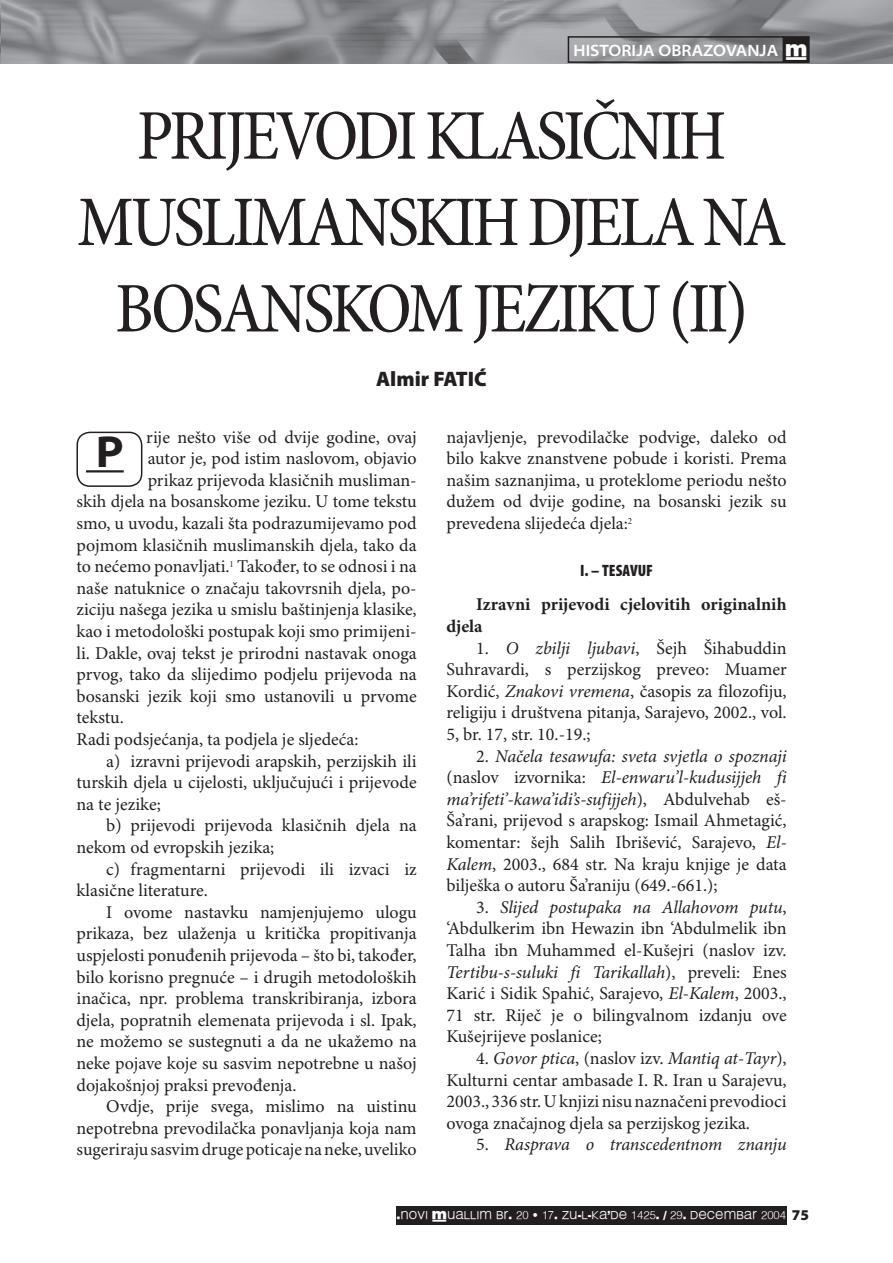
<style>
.page{position:relative;width:893px;height:1263px;background:#fff}
.page>*{position:absolute;margin:0;border:0;box-sizing:border-box;transform-origin:0 0}
.t1{font:condensed 72px/86.4px "Minion Pro";letter-spacing:-.05em;color:#231f20;text-align:center}
.t2{font:700 semi-expanded 45px "Myriad Pro";color:#231f20}
.t3{font:900 21px "Myriad Pro";color:#231f20}
.t4{font:18px/21.6px "Minion Pro";color:#231f20;text-align:justify}
.t5{font:700 18px/21.6px "Minion Pro";color:#231f20}
.t6{font:italic 18px "Minion Pro";letter-spacing:-.01em;color:#231f20}
.t7{font:600 semi-expanded 16.5px "Myriad Pro";color:#fff}
.t8{font:900 condensed 16.5px "Myriad Pro";color:#231f20}
.t9{font:11.25px "Muallim";color:#fff}
.s1{font-family:"Muallim";font-weight:400;font-stretch:normal}
.s2{font-style:italic}
.s3{font-style:normal}
.s4{font-size:12px}
.s5{font-family:"Myriad Pro";font-weight:900;font-size:15px;color:#231f20}
</style>
<div class="page">
<img style="left:0;top:0;width:893px;height:64px">
<div style="left:568px;top:36px;width:216px;height:27px;border:2px solid #231f20"></div>
<div style="left:784px;top:37px;width:25px;height:25px;background:#231f20"></div>
<div style="left:783px;top:36px;width:27px;height:27px;border:2px solid #231f20"></div>
<div style="left:396px;top:1206px;width:390px;height:18px;background:#231f20"></div>
<hr style="left:86px;top:470px;width:38px;height:2px;background:#231f20">
<div style="left:76px;top:432px;width:66px;height:55px;border:2px solid #231f20;border-radius:13px"></div>
<p class="t7" style="left:574px;top:41px;width:235px">HISTORIJA OBRAZOVANJA <span class="s1">†</span></p>
<h1 class="t1" style="left:77px;top:95px;width:711px">PRIJEVODI KLASIČNIH<br>MUSLIMANSKIH DJELA NA<br>BOSANSKOM JEZIKU (II)</h1>
<p class="t3" style="left:376px;top:365px;width:112px">Almir FATIĆ</p>
<p class="t4" style="left:146px;top:427px;width:272px">rije nešto više od dvije godine, ovaj</p>
<p class="t4" style="left:148px;top:448px;width:270px">autor je, pod istim naslovom, objavio</p>
<p class="t4" style="left:148px;top:470px;width:270px">prikaz prijevoda klasičnih musliman-</p>
<p class="t4" style="left:76px;top:492px;width:342px">skih djela na bosanskome jeziku. U tome tekstu</p>
<p class="t4" style="left:76px;top:513px;width:342px">smo, u uvodu, kazali šta podrazumijevamo pod</p>
<p class="t4" style="left:76px;top:535px;width:342px">pojmom klasičnih muslimanskih djela, tako da</p>
<p class="t4" style="left:76px;top:556px;width:342px">to nećemo ponavljati.<sup>1</sup> Također, to se odnosi i na</p>
<p class="t4" style="left:77px;top:578px;width:342px">naše natuknice o značaju takovrsnih djela, po-</p>
<p class="t4" style="left:77px;top:600px;width:342px">ziciju našega jezika u smislu baštinjenja klasike,</p>
<p class="t4" style="left:77px;top:621px;width:342px">kao i metodološki postupak koji smo primijeni-</p>
<p class="t4" style="left:77px;top:643px;width:342px">li. Dakle, ovaj tekst je prirodni nastavak onoga</p>
<p class="t4" style="left:77px;top:664px;width:342px">prvog, tako da slijedimo podjelu prijevoda na</p>
<p class="t4" style="left:77px;top:686px;width:342px">bosanski jezik koji smo ustanovili u prvome</p>
<p class="t4" style="left:77px;top:708px;width:49px">tekstu.</p>
<p class="t4" style="left:77px;top:729px;width:284px">Radi podsjećanja, ta podjela je sljedeća:</p>
<p class="t4" style="left:106px;top:751px;width:312px">a) izravni prijevodi arapskih, perzijskih ili</p>
<p class="t4" style="left:77px;top:772px;width:342px">turskih djela u cijelosti, uključujući i prijevode</p>
<p class="t4" style="left:77px;top:794px;width:86px">na te jezike;</p>
<p class="t4" style="left:106px;top:816px;width:312px">b) prijevodi prijevoda klasičnih djela na</p>
<p class="t4" style="left:77px;top:837px;width:199px">nekom od evropskih jezika;</p>
<p class="t4" style="left:106px;top:859px;width:312px">c) fragmentarni prijevodi ili izvaci iz</p>
<p class="t4" style="left:77px;top:880px;width:133px">klasične literature.</p>
<p class="t4" style="left:106px;top:902px;width:312px">I ovome nastavku namjenjujemo ulogu</p>
<p class="t4" style="left:77px;top:924px;width:342px">prikaza, bez ulaženja u kritička propitivanja</p>
<p class="t4" style="left:77px;top:945px;width:342px">uspjelosti ponuđenih prijevoda – što bi, također,</p>
<p class="t4" style="left:77px;top:967px;width:342px">bilo korisno pregnuće – i drugih metodoloških</p>
<p class="t4" style="left:77px;top:988px;width:342px">inačica, npr. problema transkribiranja, izbora</p>
<p class="t4" style="left:77px;top:1010px;width:342px">djela, popratnih elemenata prijevoda i sl. Ipak,</p>
<p class="t4" style="left:77px;top:1032px;width:342px">ne možemo se sustegnuti a da ne ukažemo na</p>
<p class="t4" style="left:77px;top:1053px;width:342px">neke pojave koje su sasvim nepotrebne u našoj</p>
<p class="t4" style="left:77px;top:1075px;width:222px">dojakošnjoj praksi prevođenja.</p>
<p class="t4" style="left:106px;top:1096px;width:312px">Ovdje, prije svega, mislimo na uistinu</p>
<p class="t4" style="left:77px;top:1118px;width:342px">nepotrebna prevodilačka ponavljanja koja nam</p>
<p class="t4" style="left:77px;top:1140px;width:342px">sugeriraju sasvim druge poticaje na neke, uveliko</p>
<h2 class="t2" style="left:96px;top:426px;width:29px">P</h2>
<p class="t4" style="left:446px;top:427px;width:342px">najavljenje, prevodilačke podvige, daleko od bilo kakve znanstvene pobude i koristi. Prema našim saznanjima, u proteklome periodu nešto dužem od dvije godine, na bosanski jezik su prevedena slijedeća djela:<sup>2</sup></p>
<p class="t8" style="left:580px;top:560px;width:74px">I. – TESAVUF</p>
<p class="t5" style="left:446px;top:594px;width:342px;text-indent:30px">Izravni prijevodi cjelovitih originalnih djela</p>
<p class="t4" style="left:446px;top:638px;width:342px;text-indent:30px">1. <span class="s2">O zbilji ljubavi</span>, Šejh Šihabuddin Suhravardi, s perzijskog preveo: Muamer Kordić, <span class="s2">Znakovi vremena</span>, časopis za filozofiju, religiju i društvena pitanja, Sarajevo, 2002., vol.<br>5, br. 17, str. 10.-19.;</p>
<p class="t4" style="left:446px;top:746px;width:342px;text-indent:30px">2. <span class="s2">Načela tesawufa: sveta svjetla o spoznaji </span>(naslov izvornika: <span class="s2">El-enwaru’l-kudusijjeh fi ma’rifeti’-kawa’idi’s-sufijjeh</span>), Abdulvehab eš-Ša’rani, prijevod s arapskog: Ismail Ahmetagić, komentar: šejh Salih Ibrišević, Sarajevo, <span class="s2">El-Kalem</span>, 2003., 684 str. Na kraju knjige je data bilješka o autoru Ša’raniju (649.-661.);</p>
<p class="t4" style="left:446px;top:897px;width:342px;text-indent:30px">3. <span class="s2">Slijed postupaka na Allahovom putu</span>, ‘Abdulkerim ibn Hewazin ibn ‘Abdulmelik ibn Talha ibn Muhammed el-Kušejri (naslov izv.<br><span class="s2">Tertibu-s-suluki fi Tarikallah</span>), preveli: Enes Karić i Sidik Spahić, Sarajevo, <span class="s2">El-Kalem</span>, 2003., 71 str. Riječ je o bilingvalnom izdanju ove Kušejrijeve poslanice;</p>
<p class="t4" style="left:446px;top:1048px;width:342px;text-indent:30px">4. <span class="s2">Govor ptica</span>, (naslov izv. <span class="s2">Mantiq at-Tayr</span>), Kulturni centar ambasade I. R. Iran u Sarajevu, 2003., 336 str. U knjizi nisu naznačeni prevodioci ovoga značajnog djela sa perzijskog jezika.</p>
<p class="t6" style="left:476px;top:1134px;width:312px"><span class="s3">5.</span> Rasprava o transcedentnom znanju</p>
<p class="t9" style="left:396px;top:1207px;width:414px"><span class="s4">.</span>NOVI †UALLIM BR. 20 • 17. ZU-L-KA’DE 1425. / 29. DECEMBAR 2004 <span class="s5">75</span></p>
</div>
